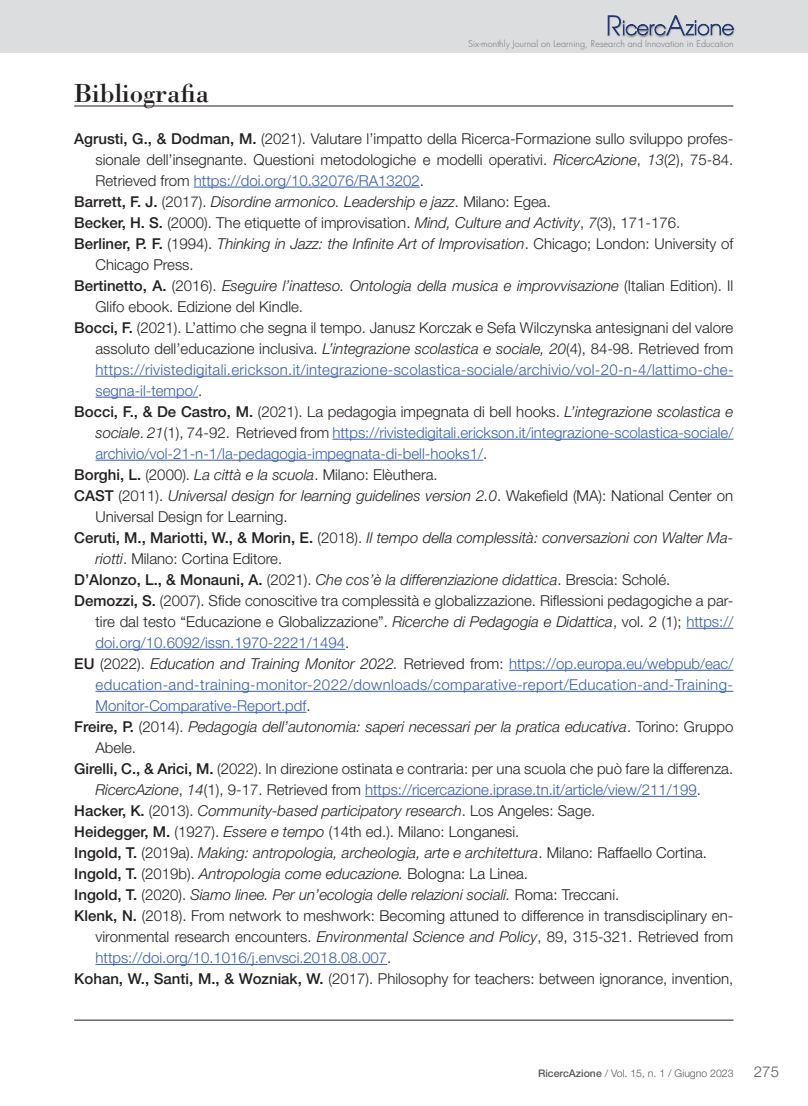
<style>
.page{position:relative;width:808px;height:1106px;background:#fff}
.page>*{position:absolute;margin:0;border:0;box-sizing:border-box;transform-origin:0 0}
.t1{font:27px "Bodoni";color:#231f20}
.t2{font:300 15px "Helvetica Neue LT Std";color:#231f20}
.t3{font:italic 300 15px "Helvetica Neue LT Std";color:#231f20}
.t4{font:300 15px "Helvetica Neue LT Std";color:#375eab}
.t5{font:300 15px "Helvetica Neue LT Std";letter-spacing:.02em;color:#375eab}
.t6{font:300 15px "Helvetica Neue LT Std";letter-spacing:.025em;color:#375eab}
.t7{font:300 15px "Helvetica Neue LT Std";color:#57585a}
.t8{font:300 10.5px "Helvetica Neue LT Std";color:#57585a}
.t9{font:300 9px "Futura";letter-spacing:.01em;color:#6c6d70}
.s1{font-weight:500}
.s2{font-style:italic}
.s3{color:#231f20}
.s4{font-weight:500;font-style:normal}
.s5{font-style:normal}
.s6{font-style:italic;color:#231f20}
.s7{color:#375eab}
.s8{font-style:normal;color:#375eab}
</style>
<div class="page">
<div style="left:0;top:0;width:808px;height:53px;background:#dcdddf"></div>
<div style="left:606px;top:15px;width:18px;height:23px;background:#231f20;opacity:.3"></div>
<div style="left:620px;top:18px;width:47px;height:18px;background:#c9cace"></div>
<div style="left:621px;top:19px;width:47px;height:19px;background:#231f20;opacity:.5"></div>
<div style="left:664px;top:13px;width:20px;height:24px;background:#fff;opacity:.3"></div>
<div style="left:665px;top:14px;width:22px;height:24px;background:#231f20;opacity:.3"></div>
<div style="left:683px;top:17px;width:52px;height:19px;background:#fff;opacity:.3"></div>
<div style="left:684px;top:19px;width:52px;height:19px;background:#231f20;opacity:.3"></div>
<svg style="left:608px;top:15px;width:126px;height:20px"></svg>
<hr style="left:74px;top:1019px;width:659px;height:1px;background:#231f20">
<hr style="left:74px;top:106px;width:659px;height:1px;background:#231f20">
<hr style="left:194px;top:187px;width:226px;height:1px;background:#375eab">
<hr style="left:96px;top:376px;width:637px;height:1px;background:#375eab">
<hr style="left:96px;top:397px;width:102px;height:1px;background:#375eab">
<hr style="left:332px;top:439px;width:401px;height:1px;background:#375eab">
<hr style="left:96px;top:460px;width:387px;height:1px;background:#375eab">
<hr style="left:686px;top:628px;width:47px;height:1px;background:#375eab">
<hr style="left:96px;top:649px;width:249px;height:1px;background:#375eab">
<hr style="left:509px;top:670px;width:224px;height:1px;background:#375eab">
<hr style="left:96px;top:691px;width:637px;height:1px;background:#375eab">
<hr style="left:96px;top:712px;width:210px;height:1px;background:#375eab">
<hr style="left:365px;top:796px;width:332px;height:1px;background:#375eab">
<hr style="left:96px;top:964px;width:291px;height:1px;background:#375eab">
<p class="t9" style="left:468px;top:38px;width:267px">Six-monthly Journal on Learning, Research and Innovation in Education</p>
<h1 class="t1" style="left:74px;top:77px;width:137px">Bibliografia</h1>
<p class="t2" style="left:74px;top:129px;width:661px"><span class="s1">Agrusti, G., &amp; Dodman, M.</span> (2021). Valutare l’impatto della Ricerca-Formazione sullo sviluppo profes-</p>
<p class="t2" style="left:96px;top:150px;width:639px">sionale dell’insegnante. Questioni metodologiche e modelli operativi. <span class="s2">RicercAzione</span>, <span class="s2">13</span>(2), 75-84.</p>
<p class="t4" style="left:96px;top:171px;width:330px"><span class="s3">Retrieved from</span> https://doi.org/10.32076/RA13202<span class="s3">.</span></p>
<p class="t3" style="left:74px;top:193px;width:478px"><span class="s4">Barrett, F. J.</span> <span class="s5">(2017).</span> Disordine armonico. Leadership e jazz<span class="s5">. Milano: Egea.</span></p>
<p class="t2" style="left:74px;top:213px;width:608px"><span class="s1">Becker, H. S.</span> (2000). The etiquette of improvisation. <span class="s2">Mind, Culture and Activity</span>, <span class="s2">7</span>(3), 171-176.</p>
<p class="t3" style="left:74px;top:235px;width:661px"><span class="s4">Berliner, P. F.</span> <span class="s5">(1994).</span> Thinking in Jazz: the Infinite Art of Improvisation<span class="s5">. Chicago; London: University of</span></p>
<p class="t2" style="left:96px;top:255px;width:100px">Chicago Press.</p>
<p class="t3" style="left:74px;top:277px;width:661px"><span class="s4">Bertinetto, A.</span> <span class="s5">(2016).</span> Eseguire l’inatteso. Ontologia della musica e improvvisazione <span class="s5">(Italian Edition). Il</span></p>
<p class="t2" style="left:96px;top:297px;width:209px">Glifo ebook. Edizione del Kindle.</p>
<p class="t2" style="left:74px;top:318px;width:661px"><span class="s1">Bocci, F.</span> (2021). L’attimo che segna il tempo. Janusz Korczak e Sefa Wilczynska antesignani del valore</p>
<p class="t2" style="left:96px;top:339px;width:639px">assoluto dell’educazione inclusiva. <span class="s2">L’integrazione scolastica e sociale, 20</span>(4), 84-98. Retrieved from</p>
<p class="t5" style="left:96px;top:360px;width:639px">https://rivistedigitali.erickson.it/integrazione-scolastica-sociale/archivio/vol-20-n-4/lattimo-che-</p>
<p class="t4" style="left:96px;top:381px;width:108px">segna-il-tempo/<span class="s3">.</span></p>
<p class="t2" style="left:74px;top:402px;width:661px"><span class="s1">Bocci, F., &amp; De Castro, M.</span> (2021). La pedagogia impegnata di bell hooks. <span class="s2">L’integrazione scolastica e</span></p>
<p class="t4" style="left:96px;top:423px;width:639px"><span class="s6">sociale</span><span class="s3">.</span> <span class="s6">21</span><span class="s3">(1), 74-92. Retrieved from</span> https://rivistedigitali.erickson.it/integrazione-scolastica-sociale/</p>
<p class="t4" style="left:96px;top:444px;width:393px">archivio/vol-21-n-1/la-pedagogia-impegnata-di-bell-hooks1/<span class="s3">.</span></p>
<p class="t2" style="left:74px;top:465px;width:365px"><span class="s1">Borghi, L.</span> (2000). <span class="s2">La città e la scuola</span>. Milano: Elèuthera.</p>
<p class="t3" style="left:74px;top:487px;width:661px"><span class="s4">CAST</span> <span class="s5">(2011).</span> Universal design for learning guidelines version 2.0<span class="s5">. Wakefield (MA): National Center on</span></p>
<p class="t2" style="left:96px;top:507px;width:194px">Universal Design for Learning.</p>
<p class="t3" style="left:74px;top:529px;width:661px"><span class="s4">Ceruti, M., Mariotti, W., &amp; Morin, E.</span> <span class="s5">(2018).</span> Il tempo della complessità: conversazioni con Walter Ma-</p>
<p class="t2" style="left:96px;top:549px;width:188px"><span class="s2">riotti</span>. Milano: Cortina Editore.</p>
<p class="t3" style="left:74px;top:571px;width:598px"><span class="s4">D’Alonzo, L., &amp; Monauni, A.</span> <span class="s5">(2021).</span> Che cos’è la differenziazione didattica<span class="s5">. Brescia: Scholé.</span></p>
<p class="t2" style="left:74px;top:591px;width:661px"><span class="s1">Demozzi, S.</span> (2007). Sfide conoscitive tra complessità e globalizzazione. Riflessioni pedagogiche a par-</p>
<p class="t2" style="left:96px;top:612px;width:639px">tire dal testo “Educazione e Globalizzazione”. <span class="s2">Ricerche di Pedagogia e Didattica</span>, vol. 2 (1); <span class="s7">https://</span></p>
<p class="t4" style="left:96px;top:633px;width:255px">doi.org/10.6092/issn.1970-2221/1494<span class="s3">.</span></p>
<p class="t3" style="left:74px;top:655px;width:661px"><span class="s4">EU</span> <span class="s5">(2022).</span> Education and Training Monitor 2022. <span class="s5">Retrieved from:</span> <span class="s8">https://op.europa.eu/webpub/eac/</span></p>
<p class="t6" style="left:96px;top:675px;width:639px">education-and-training-monitor-2022/downloads/comparative-report/Education-and-Training-</p>
<p class="t4" style="left:96px;top:696px;width:217px">Monitor-Comparative-Report.pdf<span class="s3">.</span></p>
<p class="t3" style="left:74px;top:718px;width:661px"><span class="s4">Freire, P.</span> <span class="s5">(2014).</span> Pedagogia dell’autonomia: saperi necessari per la pratica educativa<span class="s5">. Torino: Gruppo</span></p>
<p class="t2" style="left:96px;top:738px;width:42px">Abele.</p>
<p class="t2" style="left:74px;top:759px;width:660px"><span class="s1">Girelli, C., &amp; Arici, M.</span> (2022). In direzione ostinata e contraria: per una scuola che può fare la differenza.</p>
<p class="t4" style="left:96px;top:780px;width:607px"><span class="s6">RicercAzione</span><span class="s3">,</span> <span class="s6">14</span><span class="s3">(1), 9-17. Retrieved from</span> https://ricercazione.iprase.tn.it/article/view/211/199<span class="s3">.</span></p>
<p class="t3" style="left:74px;top:802px;width:523px"><span class="s4">Hacker, K.</span> <span class="s5">(2013).</span> Community-based participatory research<span class="s5">. Los Angeles: Sage.</span></p>
<p class="t2" style="left:74px;top:822px;width:447px"><span class="s1">Heidegger, M.</span> (1927). <span class="s2">Essere e tempo</span> (14th ed.). Milano: Longanesi.</p>
<p class="t3" style="left:74px;top:844px;width:634px"><span class="s4">Ingold, T.</span> <span class="s5">(2019a).</span> Making: antropologia, archeologia, arte e architettura<span class="s5">. Milano: Raffaello Cortina.</span></p>
<p class="t3" style="left:74px;top:865px;width:455px"><span class="s4">Ingold, T.</span> <span class="s5">(2019b).</span> Antropologia come educazione. <span class="s5">Bologna: La Linea.</span></p>
<p class="t3" style="left:74px;top:886px;width:547px"><span class="s4">Ingold, T.</span> <span class="s5">(2020).</span> Siamo linee. Per un’ecologia delle relazioni sociali. <span class="s5">Roma: Treccani.</span></p>
<p class="t2" style="left:74px;top:906px;width:661px"><span class="s1">Klenk, N.</span> (2018). From network to meshwork: Becoming attuned to difference in transdisciplinary en-</p>
<p class="t2" style="left:96px;top:927px;width:639px">vironmental research encounters. <span class="s2">Environmental Science and Policy</span>, 89, 315-321. Retrieved from</p>
<p class="t4" style="left:96px;top:948px;width:297px">https://doi.org/10.1016/j.envsci.2018.08.007<span class="s3">.</span></p>
<p class="t2" style="left:74px;top:969px;width:661px"><span class="s1">Kohan, W., Santi, M., &amp; Wozniak, W.</span> (2017). Philosophy for teachers: between ignorance, invention,</p>
<p class="t8" style="left:538px;top:1067px;width:197px"><span class="s1">RicercAzione</span> / Vol. 15, n. 1 / Giugno 2023</p>
<p class="t7" style="left:754px;top:1062px;width:27px">275</p>
</div>
